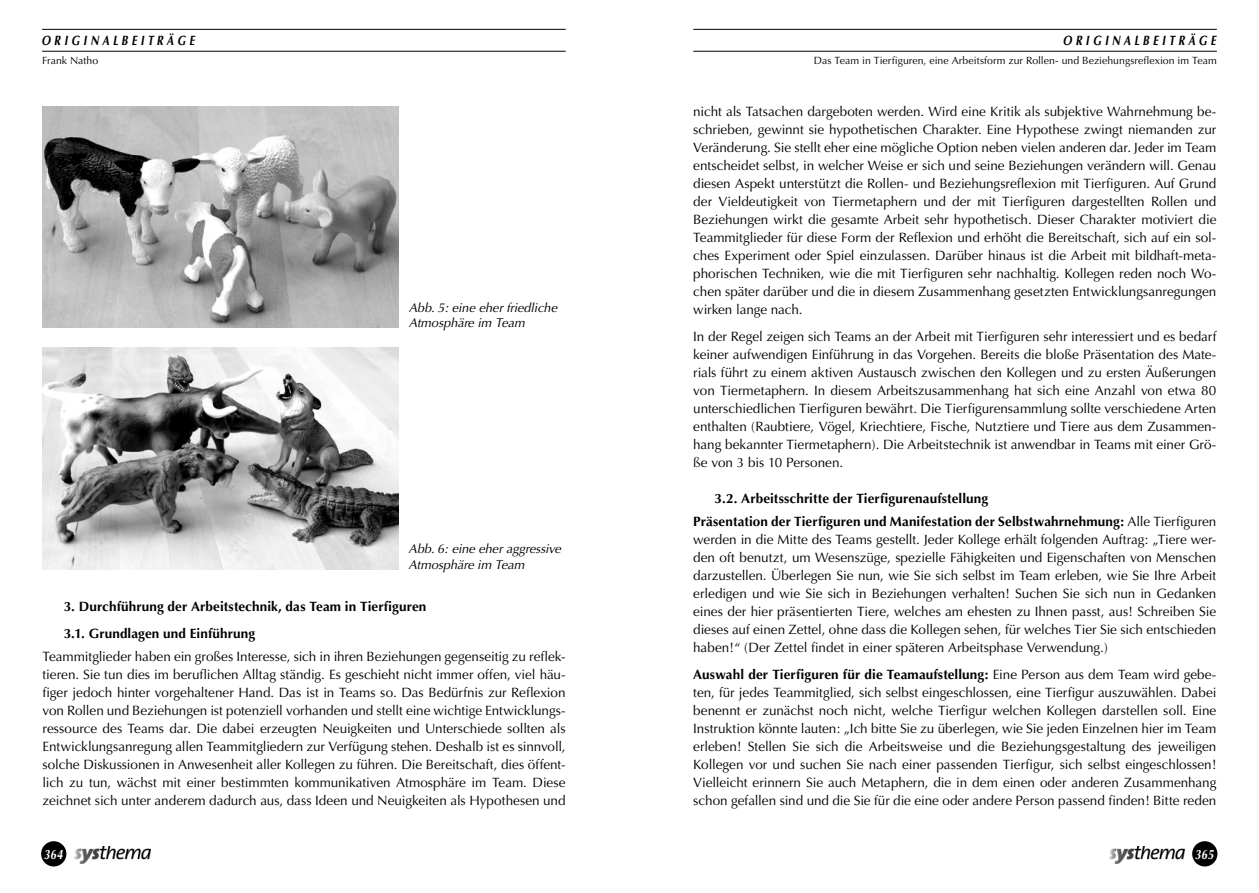
<style>
.page{position:relative;width:1259px;height:893px;background:#fff}
.page>*{position:absolute;margin:0;border:0;box-sizing:border-box;transform-origin:0 0}
.t1{font:13.5px/18px "Optima";color:#000;text-align:justify}
.t2{font:700 13.5px/27px "Optima";letter-spacing:.01em;color:#000}
.t3{font:italic 700 13.5px "Optima";letter-spacing:.33em;color:#000;scale:.8 1}
.t4{font:italic 700 13.5px "Optima";letter-spacing:.05em;color:#fff;scale:.8 1}
.t5{font:italic 12.75px/15.8px "Optima";letter-spacing:-.005em;color:#000}
.t6{font:10.5px "Optima";letter-spacing:.005em;color:#000}
.s1{font-weight:400}
.s2{font-weight:700}
</style>
<div class="page">
<hr style="left:42px;top:29px;width:524px;height:1px;background:#000">
<hr style="left:42px;top:51px;width:524px;height:1px;background:#000">
<img style="left:74px;top:846px;width:76px;height:18px">
<div style="left:41px;top:841px;width:25px;height:25px;background:#000;border-radius:50%"></div>
<hr style="left:693px;top:29px;width:523px;height:1px;background:#000">
<hr style="left:693px;top:51px;width:523px;height:1px;background:#000">
<img style="left:1109px;top:846px;width:76px;height:18px">
<div style="left:1192px;top:841px;width:25px;height:25px;background:#000;border-radius:50%"></div>
<img style="left:43px;top:106px;width:356px;height:222px">
<img style="left:43px;top:348px;width:356px;height:221px">
<p class="t3" style="left:41px;top:32px;width:193px">ORIGINALBEITRÄGE</p>
<p class="t3" style="left:1062px;top:32px;width:193px">ORIGINALBEITRÄGE</p>
<p class="t6" style="left:42px;top:54px;width:58px">Frank Natho</p>
<p class="t6" style="left:814px;top:54px;width:404px">Das Team in Tierfiguren, eine Arbeitsform zur Rollen- und Beziehungsreflexion im Team</p>
<p class="t5" style="left:409px;top:300px;width:150px">Abb. 5: eine eher friedliche<br>Atmosphäre im Team</p>
<p class="t5" style="left:408px;top:541px;width:154px">Abb. 6: eine eher aggressive<br>Atmosphäre im Team</p>
<p class="t2" style="left:64px;top:593px;width:364px">3. Durchführung der Arbeitstechnik, das Team in Tierfiguren<br>3.1. Grundlagen und Einführung</p>
<p class="t1" style="left:43px;top:648px;width:524px">Teammitglieder haben ein großes Interesse, sich in ihren Beziehungen gegenseitig zu reflek&shy;tieren. Sie tun dies im beruflichen Alltag ständig. Es geschieht nicht immer offen, viel häu&shy;figer jedoch hinter vorgehaltener Hand. Das ist in Teams so. Das Bedürfnis zur Reflexion von Rollen und Beziehungen ist potenziell vorhanden und stellt eine wichtige Entwicklungs&shy;ressource des Teams dar. Die dabei erzeugten Neuigkeiten und Unterschiede sollten als Entwicklungsanregung allen Teammitgliedern zur Verfügung stehen. Deshalb ist es sinnvoll, solche Diskussionen in Anwesenheit aller Kollegen zu führen. Die Bereitschaft, dies öffent&shy;lich zu tun, wächst mit einer bestimmten kommunikativen Atmosphäre im Team. Diese zeichnet sich unter anderem dadurch aus, dass Ideen und Neuigkeiten als Hypothesen und</p>
<p class="t1" style="left:693px;top:103px;width:524px">nicht als Tatsachen dargeboten werden. Wird eine Kritik als subjektive Wahrnehmung be&shy;schrieben, gewinnt sie hypothetischen Charakter. Eine Hypothese zwingt niemanden zur Veränderung. Sie stellt eher eine mögliche Option neben vielen anderen dar. Jeder im Team entscheidet selbst, in welcher Weise er sich und seine Beziehungen verändern will. Genau diesen Aspekt unterstützt die Rollen- und Beziehungsreflexion mit Tierfiguren. Auf Grund der Vieldeutigkeit von Tiermetaphern und der mit Tierfiguren dargestellten Rollen und Beziehungen wirkt die gesamte Arbeit sehr hypothetisch. Dieser Charakter motiviert die Teammitglieder für diese Form der Reflexion und erhöht die Bereitschaft, sich auf ein sol&shy;ches Experiment oder Spiel einzulassen. Darüber hinaus ist die Arbeit mit bildhaft-meta&shy;phorischen Techniken, wie die mit Tierfiguren sehr nachhaltig. Kollegen reden noch Wo&shy;chen später darüber und die in diesem Zusammenhang gesetzten Entwicklungsanregungen wirken lange nach.</p>
<p class="t1" style="left:693px;top:328px;width:525px">In der Regel zeigen sich Teams an der Arbeit mit Tierfiguren sehr interessiert und es bedarf keiner aufwendigen Einführung in das Vorgehen. Bereits die bloße Präsentation des Mate&shy;rials führt zu einem aktiven Austausch zwischen den Kollegen und zu ersten Äußerungen von Tiermetaphern. In diesem Arbeitszusammenhang hat sich eine Anzahl von etwa 80 unterschiedlichen Tierfiguren bewährt. Die Tierfigurensammlung sollte verschiedene Arten enthalten (Raubtiere, Vögel, Kriechtiere, Fische, Nutztiere und Tiere aus dem Zusammen&shy;hang bekannter Tiermetaphern). Die Arbeitstechnik ist anwendbar in Teams mit einer Grö&shy;ße von 3 bis 10 Personen.</p>
<p class="t2" style="left:693px;top:487px;width:524px;line-height:23.1px;text-indent:21px">3.2. Arbeitsschritte der Tierfigurenaufstellung<br>Präsentation der Tierfiguren und Manifestation der Selbstwahrnehmung: <span class="s1">Alle Tierfiguren</span></p>
<p class="t1" style="left:693px;top:531px;width:524px">werden in die Mitte des Teams gestellt. Jeder Kollege erhält folgenden Auftrag: „Tiere wer&shy;den oft benutzt, um Wesenszüge, spezielle Fähigkeiten und Eigenschaften von Menschen darzustellen. Überlegen Sie nun, wie Sie sich selbst im Team erleben, wie Sie Ihre Arbeit erledigen und wie Sie sich in Beziehungen verhalten! Suchen Sie sich nun in Gedanken eines der hier präsentierten Tiere, welches am ehesten zu Ihnen passt, aus! Schreiben Sie dieses auf einen Zettel, ohne dass die Kollegen sehen, für welches Tier Sie sich entschieden haben!“ (Der Zettel findet in einer späteren Arbeitsphase Verwendung.)</p>
<p class="t1" style="left:693px;top:666px;width:525px"><span class="s2">Auswahl der Tierfiguren für die Teamaufstellung:</span> Eine Person aus dem Team wird gebe&shy;ten, für jedes Teammitglied, sich selbst eingeschlossen, eine Tierfigur auszuwählen. Dabei benennt er zunächst noch nicht, welche Tierfigur welchen Kollegen darstellen soll. Eine Instruktion könnte lauten: „Ich bitte Sie zu überlegen, wie Sie jeden Einzelnen hier im Team erleben! Stellen Sie sich die Arbeitsweise und die Beziehungsgestaltung des jeweiligen Kollegen vor und suchen Sie nach einer passenden Tierfigur, sich selbst eingeschlossen!<br>Vielleicht erinnern Sie auch Metaphern, die in dem einen oder anderen Zusammenhang schon gefallen sind und die Sie für die eine oder andere Person passend finden! Bitte reden</p>
<p class="t4" style="left:44px;top:846px;width:25px">364</p>
<p class="t4" style="left:1194px;top:846px;width:25px">365</p>
</div>
